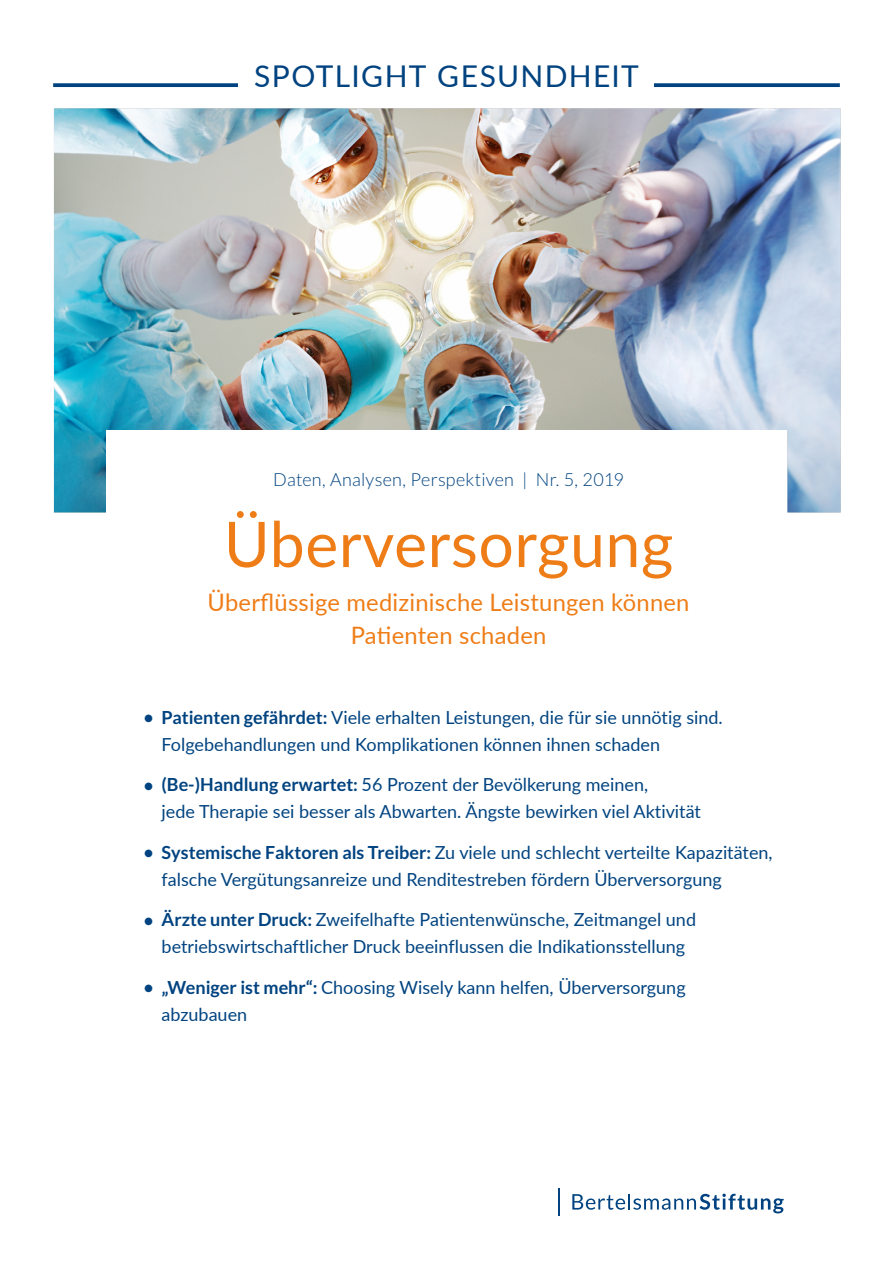
<style>
.page{position:relative;width:893px;height:1263px;background:#fff}
.page>*{position:absolute;margin:0;border:0;box-sizing:border-box;transform-origin:0 0}
.t1{font:63px "Lato";letter-spacing:.01em;color:#ef7d17}
.t2{font:30px "Lato";letter-spacing:.045em;color:#004380}
.t3{font:24px/33px "Lato";letter-spacing:.01em;color:#ef7d17;text-align:center}
.t4{font:18px/27px "Lato";color:#004380}
.t5{font:300 18px "Lato";letter-spacing:.01em;color:#004380}
.s1{font-weight:700}
</style>
<div class="page">
<img style="left:54px;top:108px;width:787px;height:404px">
<svg style="left:53px;top:83px;width:787px;height:4px"></svg>
<div style="left:239px;top:51px;width:415px;height:45px;background:#fff"></div>
<div style="left:106px;top:431px;width:681px;height:166px;background:#fff"></div>
<svg style="left:572px;top:1193px;width:212px;height:20px"></svg>
<hr style="left:558px;top:1188px;width:2px;height:27px;background:#004380">
<h2 class="t2" style="left:254px;top:55px;width:386px">SPOTLIGHT GESUNDHEIT</h2>
<p class="t5" style="left:273px;top:470px;width:352px">Daten, Analysen, Perspektiven | Nr. 5, 2019</p>
<h1 class="t1" style="left:224px;top:499px;width:451px">Überversorgung</h1>
<h3 class="t3" style="left:208px;top:584px;width:483px">Überflüssige medizinische Leistungen können<br>Patienten schaden</h3>
<p class="t4" style="left:162px;top:703px;width:563px;text-indent:-17px">● <span class="s1">Patienten gefährdet:</span> Viele erhalten Leistungen, die für sie unnötig sind.<br>Folgebehandlungen und Komplikationen können ihnen schaden</p>
<p class="t4" style="left:162px;top:770px;width:541px;text-indent:-17px">● <span class="s1">(Be-)Handlung erwartet:</span> 56 Prozent der Bevölkerung meinen,<br>jede Therapie sei besser als Abwarten. Ängste bewirken viel Aktivität</p>
<p class="t4" style="left:162px;top:838px;width:613px;text-indent:-17px">● <span class="s1">Systemische Faktoren als Treiber:</span> Zu viele und schlecht verteilte Kapazitäten, falsche Vergütungsanreize und Renditestreben fördern Überversorgung</p>
<p class="t4" style="left:145px;top:905px;width:553px;text-align:center">● <span class="s1">Ärzte unter Druck:</span> Zweifelhafte Patientenwünsche, Zeitmangel und betriebswirtschaftlicher Druck beeinflussen die Indikationsstellung</p>
<p class="t4" style="left:162px;top:973px;width:526px;text-indent:-17px">● <span class="s1">„Weniger ist mehr“:</span> Choosing Wisely kann helfen, Überversorgung abzubauen</p>
</div>
